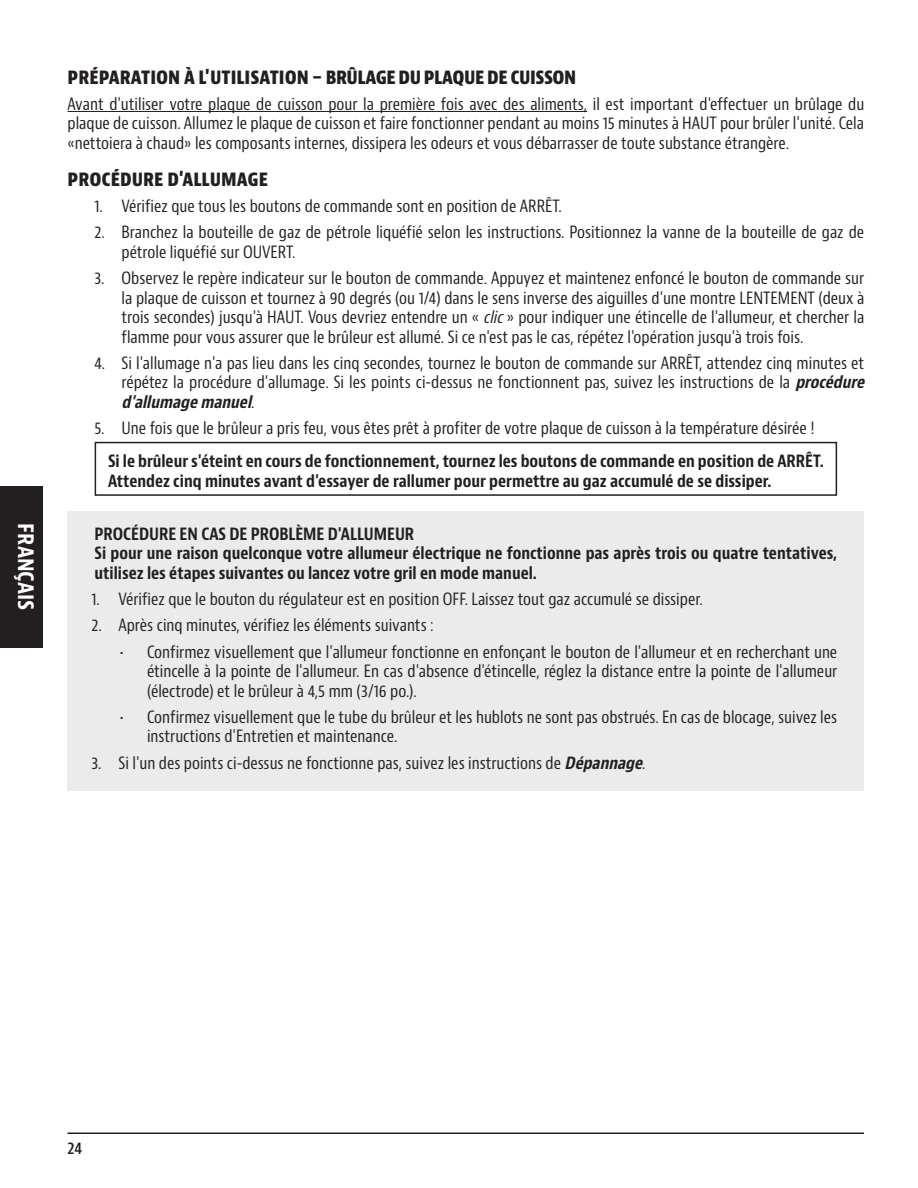
<style>
.page{position:relative;width:918px;height:1188px;background:#fff}
.page>*{position:absolute;margin:0;border:0;box-sizing:border-box;transform-origin:0 0}
.t1{font:700 condensed 22.65px "Bernina Sans";color:#fff}
.TXT{font:700 condensed 19.5px "Bernino Sans";letter-spacing:-.025em;color:#231f20}
.TXT-2{font:700 condensed 19.5px "Bernino Sans";color:#231f20}
.TXT-3{font:condensed 16.5px/19.5px "Bernino Sans";color:#231f20;text-align:justify}
.TXT-4{font:700 condensed 16.5px/19.5px "Bernino Sans";color:#231f20}
.t2{font:600 condensed 16.5px "Bernino Sans";color:#231f20}
.s1{font-style:italic}
.s2{font-weight:700;font-style:italic}
</style>
<div class="page">
<div style="left:0;top:486px;width:43px;height:162px;background:#231f20"></div>
<hr style="left:68px;top:1132px;width:796px;height:2px;background:#231f20">
<div style="left:68px;top:511px;width:796px;height:280px;background:#ebebeb"></div>
<hr style="left:68px;top:111px;width:519px;height:1px;background:#231f20">
<div style="left:95px;top:442px;width:742px;height:54px;border:2px solid #231f20"></div>
<h1 class="t1" style="left:40px;top:523px;width:89px;rotate:90deg">FRANÇAIS</h1>
<p class="TXT" style="left:68px;top:65px;width:510px">PRÉPARATION À L'UTILISATION – BRÛLAGE DU PLAQUE DE CUISSON</p>
<p class="TXT-3" style="left:68px;top:95px;width:798px">Avant d'utiliser votre plaque de cuisson pour la première fois avec des aliments, il est important d'effectuer un brûlage du plaque de cuisson. Allumez le plaque de cuisson et faire fonctionner pendant au moins 15 minutes à HAUT pour brûler l'unité. Cela «nettoiera à chaud» les composants internes, dissipera les odeurs et vous débarrasser de toute substance étrangère.</p>
<p class="TXT-2" style="left:68px;top:167px;width:202px">PROCÉDURE D'ALLUMAGE</p>
<p class="TXT-3" style="left:94px;top:197px;width:469px">1. Vérifiez que tous les boutons de commande sont en position de ARRÊT.</p>
<p class="TXT-3" style="left:122px;top:223px;width:744px;text-indent:-27px">2. Branchez la bouteille de gaz de pétrole liquéfié selon les instructions. Positionnez la vanne de la bouteille de gaz de pétrole liquéfié sur OUVERT.</p>
<p class="TXT-3" style="left:122px;top:269px;width:744px;text-indent:-27px">3. Observez le repère indicateur sur le bouton de commande. Appuyez et maintenez enfoncé le bouton de commande sur la plaque de cuisson et tournez à 90 degrés (ou 1/4) dans le sens inverse des aiguilles d'une montre LENTEMENT (deux à trois secondes) jusqu'à HAUT. Vous devriez entendre un « <span class="s1">clic</span>» pour indiquer une étincelle de l'allumeur, et chercher la flamme pour vous assurer que le brûleur est allumé. Si ce n'est pas le cas, répétez l'opération jusqu'à trois fois.</p>
<p class="TXT-3" style="left:122px;top:353px;width:749px;text-align:left;text-indent:-27px">4. Si l'allumage n'a pas lieu dans les cinq secondes, tournez le bouton de commande sur ARRÊT, attendez cinq minutes et répétez la procédure d'allumage. Si les points ci-dessus ne fonctionnent pas, suivez les instructions de la <span class="s2">procédure d'allumagemanuel</span>.</p>
<p class="TXT-3" style="left:94px;top:419px;width:722px">5. Une fois que le brûleur a pris feu, vous êtes prêt à profiter de votre plaque de cuisson à la température désirée !</p>
<p class="TXT-4" style="left:108px;top:452px;width:717px">Si le brûleur s'éteint en cours de fonctionnement, tournez les boutons de commande en position de ARRÊT.<br>Attendez cinq minutes avant d'essayer de rallumer pour permettre au gaz accumulé de se dissiper.</p>
<p class="TXT-4" style="left:94px;top:525px;width:321px">PROCÉDURE EN CAS DE PROBLÈME D'ALLUMEUR</p>
<p class="TXT-4" style="left:94px;top:544px;width:744px">Si pour une raison quelconque votre allumeur électrique ne fonctionne pas après trois ou quatre tentatives, utilisez les étapes suivantes ou lancez votre gril en mode manuel.</p>
<p class="TXT-3" style="left:92px;top:590px;width:613px">1. Vérifiez que le bouton du régulateur est en position OFF. Laissez tout gaz accumulé se dissiper.</p>
<p class="TXT-3" style="left:92px;top:616px;width:344px">2. Après cinq minutes, vérifiez les éléments suivants :</p>
<p class="TXT-3" style="left:147px;top:642px;width:692px;text-indent:-27px">• Confirmez visuellement que l'allumeur fonctionne en enfonçant le bouton de l'allumeur et en recherchant une étincelle à la pointe de l'allumeur. En cas d'absence d'étincelle, réglez la distance entre la pointe de l'allumeur (électrode) et le brûleur à 4,5 mm (3/16 po.).</p>
<p class="TXT-3" style="left:147px;top:707px;width:692px;text-indent:-27px">• Confirmez visuellement que le tube du brûleur et les hublots ne sont pas obstrués. En cas de blocage, suivez les instructions d'Entretien et maintenance.</p>
<p class="TXT-3" style="left:92px;top:753px;width:557px">3. Si l'un des points ci-dessus ne fonctionne pas, suivez les instructions de <span class="s2">Dépannage</span>.</p>
<p class="t2" style="left:68px;top:1138px;width:16px">24</p>
</div>
